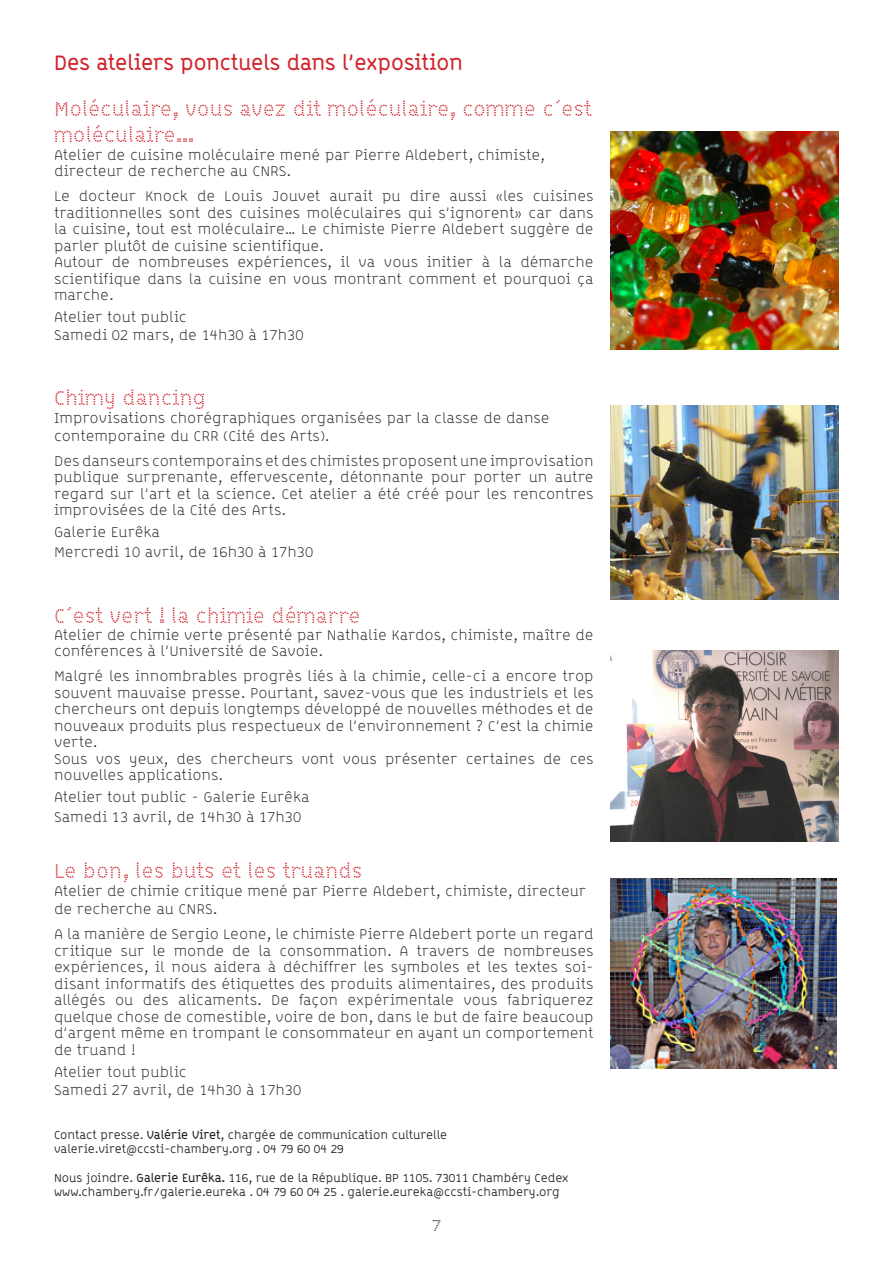
<style>
.page{position:relative;width:893px;height:1263px;background:#fff}
.page>*{position:absolute;margin:0;border:0;box-sizing:border-box;transform-origin:0 0}
.t1{font:21px/25.2px "B Dot Chambery";color:#d1232a}
.t2{font:700 21px "B Line Chambery";color:#d1232a}
.t3{font:300 15px/16.5px "B Line Chambery";color:#231f20}
.t4{font:12px/14.4px "B Line Chambery";color:#231f20}
.s1{font-weight:700}
</style>
<div class="page">
<img style="left:610px;top:132px;width:229px;height:217px">
<img style="left:610px;top:878px;width:227px;height:190px">
<img style="left:610px;top:651px;width:229px;height:190px">
<img style="left:610px;top:406px;width:229px;height:194px">
<p class="t2" style="left:54px;top:50px;width:410px">Des ateliers ponctuels dans l’exposition</p>
<p class="t1" style="left:54px;top:96px;width:539px">Moléculaire, vous avez dit moléculaire, comme c´est moléculaire...</p>
<p class="t3" style="left:54px;top:146px;width:492px">Atelier de cuisine moléculaire mené par Pierre Aldebert, chimiste, directeur de recherche au CNRS.</p>
<p class="t3" style="left:54px;top:188px;width:541px;text-align:justify">Le docteur Knock de Louis Jouvet aurait pu dire aussi «les cuisines traditionnelles sont des cuisines moléculaires qui s’ignorent» car dans la cuisine, tout est moléculaire… Le chimiste Pierre Aldebert suggère de parler plutôt de cuisine scientifique.</p>
<p class="t3" style="left:54px;top:254px;width:541px;text-align:justify">Autour de nombreuses expériences, il va vous initier à la démarche scientifique dans la cuisine en vous montrant comment et pourquoi ça marche.</p>
<p class="t3" style="left:54px;top:309px;width:134px">Atelier tout public</p>
<p class="t3" style="left:54px;top:327px;width:251px">Samedi 02 mars, de 14h30 à 17h30</p>
<p class="t1" style="left:54px;top:384px;width:154px">Chimy dancing</p>
<p class="t3" style="left:54px;top:409px;width:497px;line-height:18px">Improvisations chorégraphiques organisées par la classe de danse contemporaine du CRR (Cité des Arts).</p>
<p class="t3" style="left:54px;top:452px;width:541px;text-align:justify">Des danseurs contemporains et des chimistes proposent une improvisation publique surprenante, effervescente, détonnante pour porter un autre regard sur l’art et la science. Cet atelier a été créé pour les rencontres improvisées de la Cité des Arts.</p>
<p class="t3" style="left:54px;top:524px;width:108px">Galerie Eurêka</p>
<p class="t3" style="left:54px;top:544px;width:261px">Mercredi 10 avril, de 16h30 à 17h30</p>
<p class="t1" style="left:54px;top:603px;width:308px">C´est vert ! la chimie démarre</p>
<p class="t3" style="left:54px;top:626px;width:541px">Atelier de chimie verte présenté par Nathalie Kardos, chimiste, maître de conférences à l’Université de Savoie.</p>
<p class="t3" style="left:54px;top:668px;width:541px;text-align:justify">Malgré les innombrables progrès liés à la chimie, celle-ci a encore trop souvent mauvaise presse. Pourtant, savez-vous que les industriels et les chercheurs ont depuis longtemps développé de nouvelles méthodes et de nouveaux produits plus respectueux de l’environnement ? C’est la chimie verte.</p>
<p class="t3" style="left:54px;top:750px;width:541px">Sous vos yeux, des chercheurs vont vous présenter certaines de ces nouvelles applications.</p>
<p class="t3" style="left:54px;top:789px;width:257px">Atelier tout public - Galerie Eurêka</p>
<p class="t3" style="left:54px;top:809px;width:249px">Samedi 13 avril, de 14h30 à 17h30</p>
<p class="t1" style="left:54px;top:858px;width:310px">Le bon, les buts et les truands</p>
<p class="t3" style="left:54px;top:882px;width:534px;line-height:18px">Atelier de chimie critique mené par Pierre Aldebert, chimiste, directeur de recherche au CNRS.</p>
<p class="t3" style="left:54px;top:926px;width:541px;text-align:justify">A la manière de Sergio Leone, le chimiste Pierre Aldebert porte un regard critique sur le monde de la consommation. A travers de nombreuses expériences, il nous aidera à déchiffrer les symboles et les textes soi&shy;disant informatifs des étiquettes des produits alimentaires, des produits allégés ou des alicaments. De façon expérimentale vous fabriquerez quelque chose de comestible, voire de bon, dans le but de faire beaucoup d’argent même en trompant le consommateur en ayant un comportement de truand !</p>
<p class="t3" style="left:54px;top:1063px;width:134px">Atelier tout public</p>
<p class="t3" style="left:54px;top:1081px;width:249px">Samedi 27 avril, de 14h30 à 17h30</p>
<p class="t4" style="left:54px;top:1127px;width:395px">Contact presse. <span class="s1">Valérie Viret</span>, chargée de communication culturelle valerie.viret@ccsti-chambery.org . 04 79 60 04 29</p>
<p class="t4" style="left:54px;top:1170px;width:516px">Nous joindre. <span class="s1">Galerie Eurêka.</span> 116, rue de la République. BP 1105. 73011 Chambéry Cedex www.chambery.fr/galerie.eureka . 04 79 60 04 25 . galerie.eureka@ccsti-chambery.org</p>
</div>
